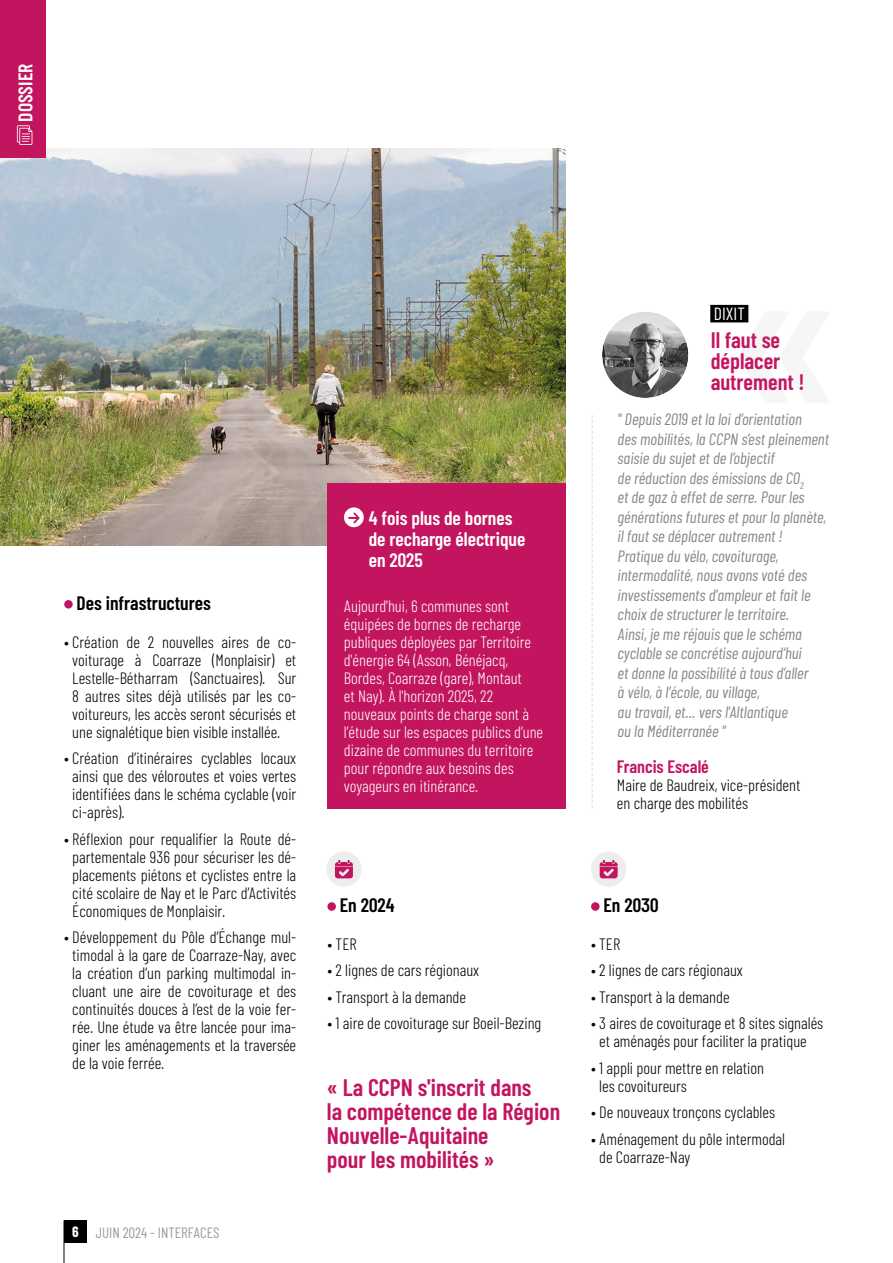
<style>
.page{position:relative;width:893px;height:1263px;background:#fff}
.page>*{position:absolute;margin:0;border:0;box-sizing:border-box;transform-origin:0 0}
.t1{font:600 24px/24px "Barlow Condensed";color:#c3155f}
.t2{font:600 22.5px/21px "Barlow Condensed";color:#c3155f}
.t3{font:600 19.65px "Barlow Condensed";color:#fff}
.t4{font:600 19.5px/21px "Barlow Condensed";color:#fff}
.t5{font:600 19.5px "Barlow Condensed";color:#000}
.t6{font:600 18px "Barlow Condensed";color:#c3155f}
.t7{font:17.7px "Barlow Condensed";color:#fff}
.t8{font:300 16.5px/18px "Barlow Condensed";color:#000}
.t9{font:italic 16.5px/19.5px "Barlow Condensed";color:#878787}
.t10{font:300 16.5px/18px "Barlow Condensed";color:#fff}
.t11{font:15px "Barlow Condensed";color:#9d9d9c}
.s1{font-weight:700;color:#fff}
</style>
<div class="page">
<hr style="left:64px;top:1220px;width:1px;height:43px;background:#000">
<div style="left:64px;top:1220px;width:23px;height:23px;background:#000"></div>
<img style="left:0;top:149px;width:565px;height:396px">
<div style="left:327px;top:483px;width:238px;height:326px;background:#c3155f"></div>
<div style="left:344px;top:507px;width:20px;height:20px;background:#fff;border-radius:50%"></div>
<div style="left:0;top:0;width:45px;height:158px;background:#c3155f"></div>
<svg style="left:17px;top:125px;width:16px;height:20px"></svg>
<div style="left:327px;top:902px;width:9px;height:9px;background:#c3155f;border-radius:50%"></div>
<div style="left:710px;top:305px;width:38px;height:17px;background:#000"></div>
<svg style="left:592px;top:415px;width:1px;height:394px"></svg>
<img style="left:602px;top:312px;width:86px;height:86px;border-radius:43px">
<div style="left:592px;top:301px;width:107px;height:107px;border:10px solid #fff;border-radius:50%"></div>
<div style="left:64px;top:600px;width:9px;height:8px;background:#c3155f;border-radius:50%"></div>
<div style="left:591px;top:902px;width:9px;height:9px;background:#c3155f;border-radius:50%"></div>
<div style="left:326px;top:851px;width:36px;height:36px;background:#ededed;border-radius:50%"></div>
<svg style="left:335px;top:860px;width:18px;height:18px"></svg>
<div style="left:591px;top:851px;width:35px;height:36px;background:#ededed;border-radius:50%"></div>
<svg style="left:600px;top:860px;width:18px;height:18px"></svg>
<p class="t3" style="left:13px;top:122px;width:59px;rotate:-90deg">DOSSIER</p>
<p class="t5" style="left:77px;top:591px;width:136px">Des infrastructures</p>
<p class="t8" style="left:64px;top:632px;width:234px;text-align:center">• Création de 2 nouvelles aires de co&shy;voiturage à Coarraze (Monplaisir) et Lestelle-Bétharram (Sanctuaires). Sur 8 autres sites déjà utilisés par les co&shy;voitureurs, les accès seront sécurisés et une signalétique bien visible installée.</p>
<p class="t8" style="left:72px;top:749px;width:225px;text-align:justify;text-indent:-8px">• Création d’itinéraires cyclables locaux ainsi que des véloroutes et voies vertes identifiées dans le schéma cyclable (voir ci-après).</p>
<p class="t8" style="left:72px;top:829px;width:225px;text-align:justify;text-indent:-8px">• Réflexion pour requalifier la Route dé&shy;partementale 936 pour sécuriser les dé&shy;placements piétons et cyclistes entre la cité scolaire de Nay et le Parc d’Activités Économiques de Monplaisir.</p>
<p class="t8" style="left:72px;top:928px;width:225px;text-align:justify;text-indent:-8px">• Développement du Pôle d’Échange mul&shy;timodal à la gare de Coarraze-Nay, avec la création d’un parking multimodal in&shy;cluant une aire de covoiturage et des continuités douces à l’est de la voie fer&shy;rée. Une étude va être lancée pour ima&shy;giner les aménagements et la traversée de la voie ferrée.</p>
<p class="t11" style="left:72px;top:1223px;width:149px"><span class="s1">6</span> JUIN 2024 - INTERFACES</p>
<p class="t4" style="left:369px;top:507px;width:158px">4 fois plus de bornes de recharge électrique en 2025</p>
<p class="t10" style="left:344px;top:596px;width:201px">Aujourd'hui, 6 communes sont équipées de bornes de recharge publiques déployées par Territoire d'énergie 64 (Asson, Bénéjacq,<br>Bordes, Coarraze (gare), Montaut<br>et Nay). À l'horizon 2025, 22 nouveaux points de charge sont à l’étude sur les espaces publics d’une dizaine de communes du territoire pour répondre aux besoins des voyageurs en itinérance.</p>
<p class="t5" style="left:340px;top:893px;width:56px">En 2024</p>
<p class="t8" style="left:327px;top:934px;width:31px">• TER</p>
<p class="t8" style="left:327px;top:961px;width:153px">• 2 lignes de cars régionaux</p>
<p class="t8" style="left:327px;top:987px;width:140px">• Transport à la demande</p>
<p class="t8" style="left:327px;top:1014px;width:215px">• 1 aire de covoiturage sur Boeil-Bezing</p>
<h1 class="t1" style="left:327px;top:1075px;width:235px">« La CCPN s'inscrit dans<br>la compétence de la Région<br>Nouvelle-Aquitaine<br>pour les mobilités »</h1>
<p class="t7" style="left:714px;top:303px;width:33px">DIXIT</p>
<h2 class="t2" style="left:711px;top:329px;width:95px">Il faut se déplacer autrement !</h2>
<p class="t9" style="left:618px;top:409px;width:213px">" Depuis 2019 et la loi d’orientation<br>des mobilités, la CCPN s’est pleinement saisie du sujet et de l’objectif<br>de réduction des émissions de CO<sub>2<br></sub>et de gaz à effet de serre. Pour les générations futures et pour la planète, il faut se déplacer autrement !<br>Pratique du vélo, covoiturage, intermodalité, nous avons voté des investissements d'ampleur et fait le choix de structurer le territoire.<br>Ainsi, je me réjouis que le schéma cyclable se concrétise aujourd’hui<br>et donne la possibilité à tous d’aller<br>à vélo, à l’école, au village,<br>au travail, et... vers l'Altlantique<br>ou la Méditerranée "</p>
<p class="t6" style="left:617px;top:755px;width:94px">Francis Escalé</p>
<p class="t8" style="left:617px;top:775px;width:185px">Maire de Baudreix, vice-président en charge des mobilités</p>
<p class="t5" style="left:603px;top:893px;width:56px">En 2030</p>
<p class="t8" style="left:591px;top:934px;width:31px">• TER</p>
<p class="t8" style="left:591px;top:961px;width:153px">• 2 lignes de cars régionaux</p>
<p class="t8" style="left:591px;top:987px;width:140px">• Transport à la demande</p>
<p class="t8" style="left:591px;top:1014px;width:234px;text-align:center">• 3 aires de covoiturage et 8 sites signalés et aménagés pour faciliter la pratique</p>
<p class="t8" style="left:599px;top:1058px;width:166px;text-indent:-8px">• 1 appli pour mettre en relation les covoitureurs</p>
<p class="t8" style="left:591px;top:1103px;width:186px">• De nouveaux tronçons cyclables</p>
<p class="t8" style="left:599px;top:1129px;width:187px;text-indent:-8px">• Aménagement du pôle intermodal de Coarraze-Nay</p>
</div>
